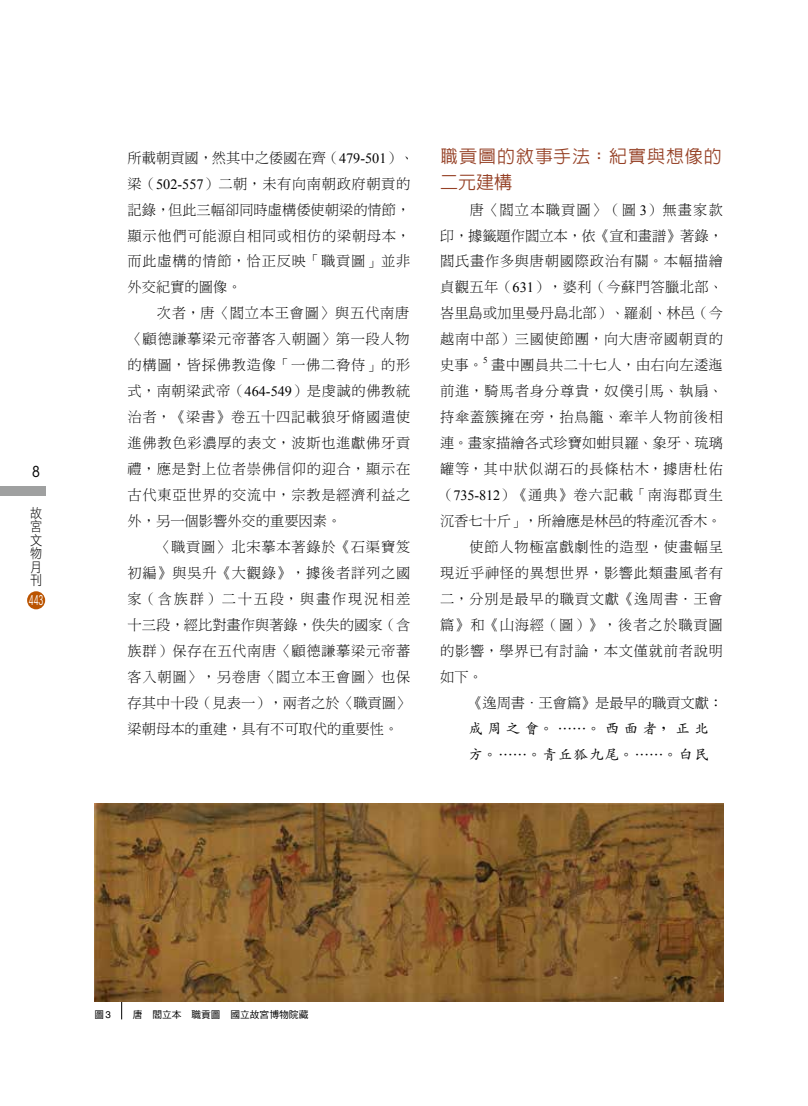
<style>
.page{position:relative;width:808px;height:1106px;background:#fff}
.page>*{position:absolute;margin:0;border:0;box-sizing:border-box;transform-origin:0 0}
.t1{font:500 18px/26px "AR Hei B5";letter-spacing:.055em;color:#954025}
.t2{font:condensed 15px "ITC Avant Garde Std";color:#000}
.t3{font:14.25px/26px "DF Ming Std W3";letter-spacing:.05em;color:#000}
.t4{font:500 14.25px/26px "AR Kai B5";letter-spacing:.315em;color:#000}
.t5{font:13.5px/13.5px "DF Hei Std W3";color:#000;scale:.9 1}
.t6{font:condensed 13.5px "ITC Avant Garde Std";color:#fff;scale:.7 1}
.t7{font:9.75px "DF Hei Std W5";color:#000}
.t8{font:9px "Times New Roman";color:#000}
.s1{font-family:"Times New Roman"}
.s2{font-family:"Adobe Song Std";font-weight:300}
.s3{font-family:"Helvetica"}
</style>
<div class="page">
<div style="left:27px;top:591px;width:18px;height:18px;background:#bb5400;border-radius:50%"></div>
<div style="left:0;top:487px;width:46px;height:9px;background:#9fa0a0"></div>
<hr style="left:121px;top:922px;width:1px;height:97px;background:#000">
<img style="left:95px;top:804px;width:629px;height:197px">
<p class="t2" style="left:32px;top:463px;width:9px">8</p>
<p class="t5" style="left:30px;top:506px;width:15px">故宮文物月刊</p>
<p class="t6" style="left:29px;top:592px;width:23px">443</p>
<p class="t3" style="left:128px;top:144px;width:288px">所載朝貢國，然其中之倭國在齊（<span class="s1">479-501</span>）、梁（<span class="s1">502-557</span>）二朝，未有向南朝政府朝貢的記錄，但此三幅卻同時虛構倭使朝梁的情節，顯示他們可能源自相同或相仿的梁朝母本，而此虛構的情節，恰正反映「職貢圖」並非外交紀實的圖像。<br>　　次者，唐〈閻立本王會圖〉與五代南唐〈顧德謙摹梁元帝蕃客入朝圖〉第一段人物的構圖，皆採佛教造像「一佛二脅侍」的形式，南朝梁武帝（<span class="s1">464-549</span>）是虔誠的佛教統治者，《梁書》卷五十四記載狼牙脩國遣使進佛教色彩濃厚的表文，波斯也進獻佛牙貢禮，應是對上位者崇佛信仰的迎合，顯示在古代東亞世界的交流中，宗教是經濟利益之外，另一個影響外交的重要因素。<br>　　〈職貢圖〉北宋摹本著錄於《石渠寶笈初編》與吳升《大觀錄》，據後者詳列之國家（含族群）二十五段，與畫作現況相差十三段，經比對畫作與著錄，佚失的國家（含族群）保存在五代南唐〈顧德謙摹梁元帝蕃客入朝圖〉，另卷唐〈閻立本王會圖〉也保存其中十段（見表一），兩者之於〈職貢圖〉梁朝母本的重建，具有不可取代的重要性。</p>
<p class="t1" style="left:440px;top:143px;width:283px">職貢圖的敘事手法：紀實與想像的二元建構</p>
<p class="t3" style="left:440px;top:196px;width:284px;text-align:justify">　　唐〈閻立本職貢圖〉（圖 <span class="s1">3</span>）無畫家款印，據籤題作閻立本，依《宣和畫譜》著錄，閻氏畫作多與唐朝國際政治有關。本幅描繪貞觀五年（<span class="s1">631</span>），婆利（今蘇門答臘北部、峇里島或加里曼丹島北部）、羅剎、林邑（今越南中部）三國使節團，向大唐帝國朝貢的史事。</p>
<p class="t8" style="left:483px;top:354px;width:6px">5</p>
<p class="t3" style="left:440px;top:352px;width:285px;text-indent:52px">畫中團員共二十七人，由右向左逶迤前進，騎馬者身分尊貴，奴僕引馬、執扇、持傘蓋簇擁在旁，抬鳥籠、牽羊人物前後相連。畫家描繪各式珍寶如蚶貝羅、象牙、琉璃罐等，其中狀似湖石的長條枯木，據唐杜佑（<span class="s1">735-812</span>）《通典》卷六記載「南海郡貢生沉香七十斤」，所繪應是林邑的特產沉香木。　　使節人物極富戲劇性的造型，使畫幅呈現近乎神怪的異想世界，影響此類畫風者有二，分別是最早的職貢文獻《逸周書．王會篇》和《山海經（圖）》，後者之於職貢圖的影響，學界已有討論，本文僅就前者說明如下。<br>　　《逸周書<span class="s2">・</span>王會篇》是最早的職貢文獻：</p>
<p class="t4" style="left:469px;top:715px;width:242px">成周之會。⋯⋯。西面者，正北方。⋯⋯。青丘狐九尾。⋯⋯。白民</p>
<p class="t7" style="left:95px;top:1009px;width:18px">圖<span class="s3">3</span></p>
<p class="t7" style="left:133px;top:1009px;width:177px">唐　閻立本　職貢圖　國立故宮博物院藏</p>
</div>
